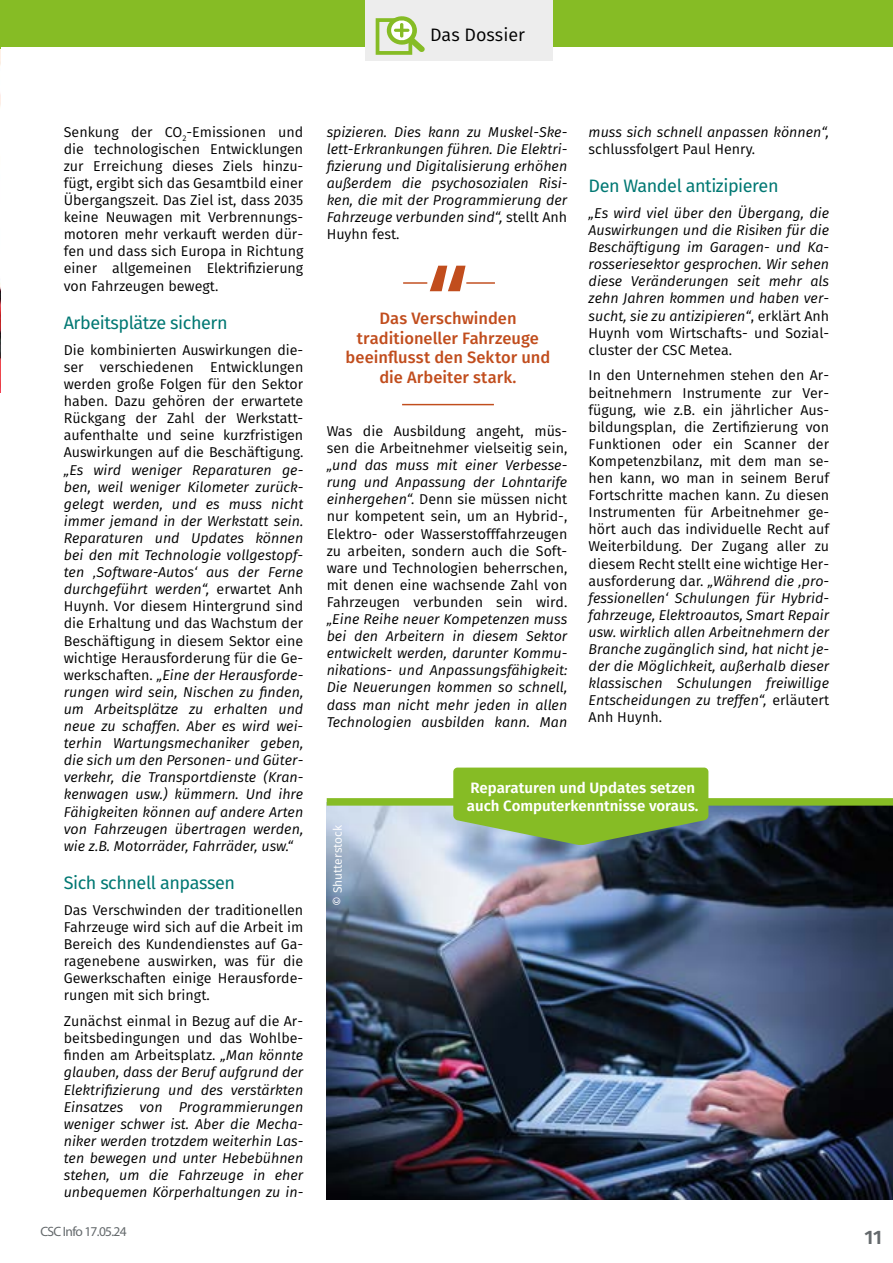
<style>
.page{position:relative;width:893px;height:1263px;background:#fff}
.page>*{position:absolute;margin:0;border:0;box-sizing:border-box;transform-origin:0 0}
.t1{font:600 19.5px "Fira Sans";color:#64696c}
.t2{font:18px "Fira Sans";letter-spacing:-.025em;color:#007873}
.t3{font:18px "Fira Sans";color:#000}
.t4{font:500 16.5px/19.8px "Fira Sans";color:#c14d1d;text-align:center}
.t5{font:600 15px/18px "Fira Sans";color:#fff}
.t6{font:italic 14.25px/17.1px "Fira Sans";color:#000;text-align:justify}
.t7{font:14.25px/17.1px "Fira Sans";color:#000;text-align:justify}
.t8{font:13.5px "Myriad Pro";letter-spacing:-.05em;color:#64696c}
.t9{font:12px "Fira Sans";color:#fff}
.s1{font-style:normal}
.s2{font-style:italic}
</style>
<div class="page">
<img style="left:0;top:38px;width:1px;height:354px">
<div style="left:0;top:0;width:893px;height:47px;background:#86bc25"></div>
<div style="left:365px;top:0;width:188px;height:61px;background:#ededed"></div>
<svg style="left:375px;top:16px;width:50px;height:39px"></svg>
<img style="left:327px;top:806px;width:566px;height:393px">
<svg style="left:453px;top:767px;width:255px;height:78px;background:#82b13c"></svg>
<div style="left:327px;top:798px;width:566px;height:8px;background:#86bc25"></div>
<hr style="left:402px;top:404px;width:92px;height:1px;background:#c14d1d">
<hr style="left:403px;top:282px;width:24px;height:2px;background:#c14d1d">
<svg style="left:430px;top:266px;width:36px;height:25px"></svg>
<hr style="left:466px;top:282px;width:29px;height:2px;background:#c14d1d">
<p class="t3" style="left:430px;top:21px;width:96px">Das Dossier</p>
<p class="t7" style="left:64px;top:123px;width:241px">Senkung der CO<sub>2</sub>-Emissionen und die technologischen Entwicklungen zur Erreichung dieses Ziels hinzu&shy;fügt, ergibt sich das Gesamtbild einer Übergangszeit. Das Ziel ist, dass 2035 keine Neuwagen mit Verbrennungs&shy;motoren mehr verkauft werden dür&shy;fen und dass sich Europa in Richtung einer allgemeinen Elektrifizierung von Fahrzeugen bewegt.</p>
<p class="t2" style="left:64px;top:309px;width:165px">Arbeitsplätze sichern</p>
<p class="t7" style="left:64px;top:341px;width:241px">Die kombinierten Auswirkungen die&shy;ser verschiedenen Entwicklungen werden große Folgen für den Sektor haben. Dazu gehören der erwartete Rückgang der Zahl der Werkstatt&shy;aufenthalte und seine kurzfristigen Auswirkungen auf die Beschäftigung.</p>
<p class="t6" style="left:64px;top:461px;width:241px">„Es wird weniger Reparaturen ge&shy;ben, weil weniger Kilometer zurück&shy;gelegt werden, und es muss nicht immer jemand in der Werkstatt sein.<br>Reparaturen und Updates können bei den mit Technologie vollgestopf&shy;ten ‚Software-Autos‘ aus der Ferne durchgeführt werden“, <span class="s1">erwartet Anh Huynh. Vor diesem Hintergrund sind die Erhaltung und das Wachstum der Beschäftigung in diesem Sektor eine wichtige Herausforderung für die Ge&shy;werkschaften.</span> „Eine der Herausforde&shy;rungen wird sein, Nischen zu finden, um Arbeitsplätze zu erhalten und neue zu schaffen. Aber es wird wei&shy;terhin Wartungsmechaniker geben, die sich um den Personen- und Güter&shy;verkehr, die Transportdienste (Kran&shy;kenwagen usw.) kümmern. Und ihre Fähigkeiten können auf andere Arten von Fahrzeugen übertragen werden, wie z.B. Motorräder, Fahrräder, usw.“</p>
<p class="t2" style="left:64px;top:869px;width:173px">Sich schnell anpassen</p>
<p class="t7" style="left:64px;top:901px;width:241px">Das Verschwinden der traditionellen Fahrzeuge wird sich auf die Arbeit im Bereich des Kundendienstes auf Ga&shy;ragenebene auswirken, was für die Gewerkschaften einige Herausforde&shy;rungen mit sich bringt.</p>
<p class="t6" style="left:64px;top:1012px;width:241px"><span class="s1">Zunächst einmal in Bezug auf die Ar&shy;beitsbedingungen und das Wohlbe&shy;finden am Arbeitsplatz.</span> „Man könnte glauben, dass der Beruf aufgrund der Elektrifizierung und des verstärkten Einsatzes von Programmierungen weniger schwer ist. Aber die Mecha&shy;niker werden trotzdem weiterhin Las&shy;ten bewegen und unter Hebebühnen stehen, um die Fahrzeuge in eher unbequemen Körperhaltungen zu in-</p>
<p class="t8" style="left:40px;top:1223px;width:88px">CSC Info 17.05.24</p>
<p class="t6" style="left:327px;top:123px;width:242px">spizieren. Dies kann zu Muskel-Ske&shy;lett-Erkrankungen führen. Die Elektri&shy;fizierung und Digitalisierung erhöhen außerdem die psychosozialen Risi&shy;ken, die mit der Programmierung der Fahrzeuge verbunden sind“, <span class="s1">stellt Anh Huyhn fest.</span></p>
<p class="t4" style="left:346px;top:307px;width:206px">Das Verschwinden traditioneller Fahrzeuge beeinflusst den Sektor und die Arbeiter stark.</p>
<p class="t7" style="left:327px;top:422px;width:242px">Was die Ausbildung angeht, müs&shy;sen die Arbeitnehmer vielseitig sein,</p>
<p class="t7" style="left:327px;top:456px;width:242px"><span class="s2">„und das muss mit einer Verbesse&shy;rung und Anpassung der Lohntarife einhergehen“.</span> Denn sie müssen nicht nur kompetent sein, um an Hybrid-, Elektro- oder Wasserstofffahrzeugen zu arbeiten, sondern auch die Soft&shy;ware und Technologien beherrschen, mit denen eine wachsende Zahl von Fahrzeugen verbunden sein wird.</p>
<p class="t6" style="left:327px;top:610px;width:242px">„Eine Reihe neuer Kompetenzen muss bei den Arbeitern in diesem Sektor entwickelt werden, darunter Kommu&shy;nikations- und Anpassungsfähigkeit:<br>Die Neuerungen kommen so schnell, dass man nicht mehr jeden in allen Technologien ausbilden kann. Man</p>
<p class="t6" style="left:589px;top:123px;width:242px">muss sich schnell anpassen können“,</p>
<p class="t7" style="left:589px;top:140px;width:168px">schlussfolgert Paul Henry.</p>
<p class="t2" style="left:589px;top:172px;width:192px">Den Wandel antizipieren</p>
<p class="t6" style="left:589px;top:204px;width:242px">„Es wird viel über den Übergang, die Auswirkungen und die Risiken für die Beschäftigung im Garagen- und Ka&shy;rosseriesektor gesprochen. Wir sehen diese Veränderungen seit mehr als zehn Jahren kommen und haben ver&shy;sucht, sie zu antizipieren“<span class="s1">, erklärt Anh Huynh vom Wirtschafts- und Sozial&shy;cluster der CSC Metea.</span></p>
<p class="t7" style="left:589px;top:367px;width:242px;text-align:left">In den Unternehmen stehen den Ar&shy;beitnehmern Instrumente zur Ver&shy;fügung, wie z.B. ein jährlicher Aus&shy;bildungsplan, die Zertifizierung von Funktionen oder ein Scanner der Kompetenzbilanz, mit dem man se&shy;hen kann, wo man in seinem Beruf Fortschritte machen kann. Zu diesen Instrumenten für Arbeitnehmer ge&shy;hört auch das individuelle Recht auf Weiterbildung. Der Zugang aller zu diesem Recht stellt eine wichtige Her&shy;ausforderung dar. <span class="s2">„Während die ‚pro&shy;fessionellen‘ Schulungen für Hybrid&shy;fahrzeuge, Elektroautos, Smart Repair usw. wirklich allen Arbeitnehmern der Branche zugänglich sind, hat nicht je&shy;der die Möglichkeit, außerhalb dieser klassischen Schulungen freiwillige Entscheidungen zu treffen“,</span> erläutert Anh Huynh.</p>
<p class="t9" style="left:329px;top:906px;width:83px;rotate:-90deg">© Shutterstock</p>
<p class="t5" style="left:467px;top:778px;width:233px">Reparaturen und Updates setzen auch Computerkenntnisse voraus.</p>
<h1 class="t1" style="left:864px;top:1221px;width:19px">11</h1>
</div>
